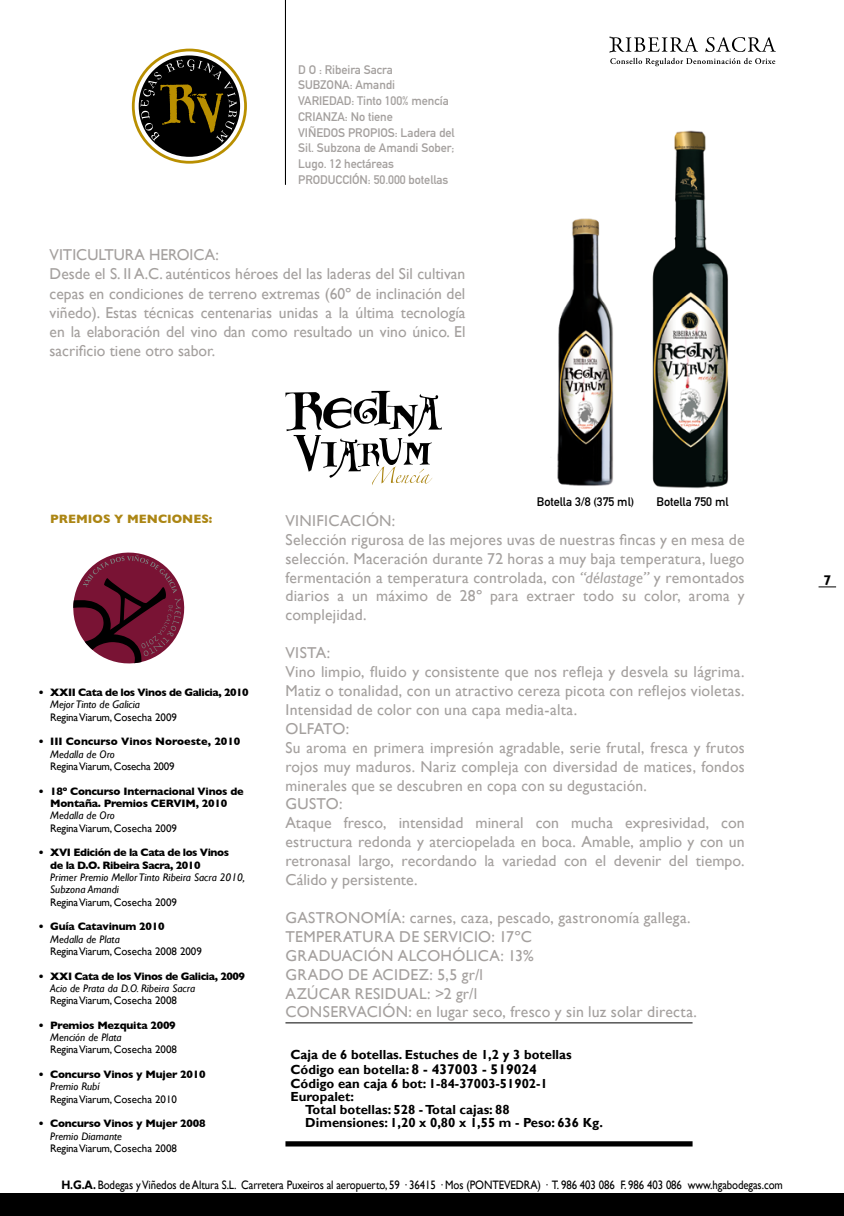
<style>
.page{position:relative;width:844px;height:1216px;background:#fff}
.page>*{position:absolute;margin:0;border:0;box-sizing:border-box;transform-origin:0 0}
.t1{font:15.75px/18.9px "Gill Sans";letter-spacing:.01em;color:#a4a09e}
.t2{font:700 14px "Gill Sans";color:#000}
.t3{font:700 13.12px/15.8px "Gill Sans";color:#000}
.t4{font:12.25px/15.8px "DIN Mittelschrift LT Alternate";letter-spacing:-.005em;color:#a4a09e}
.t5{font:12.25px "Gill Sans";letter-spacing:-.005em;color:#000;scale:.88 1}
.t6{font:12.25px "DIN Mittelschrift LT Alternate";letter-spacing:-.005em;color:#000}
.t7{font:700 12.25px "Gill Sans";color:#ac8614}
.t8{font:11.03px "Gill Sans";letter-spacing:-.02em;color:#000}
.t9{font:italic 11.03px/12.2px "Gill Sans";color:#000}
.t10{font:700 11.03px/12.2px "Gill Sans";letter-spacing:-.02em;color:#000;text-align:center}
.t11{font:700 11.03px/12.2px "Gill Sans";letter-spacing:-.04em;color:#000}
.t12{font:700 11.03px "Gill Sans";color:#000}
.t13{font:11.03px "Gill Sans";color:#000}
.s1{font-style:italic}
.s2{font-size:14px}
.s3{font-weight:700}
</style>
<div class="page">
<svg style="left:818px;top:586px;width:17px;height:1px"></svg>
<div style="left:0;top:1193px;width:843px;height:22px;background:#000"></div>
<svg style="left:133px;top:50px;width:112px;height:112px"></svg>
<div style="left:132px;top:49px;width:115px;height:115px;border:3px solid #b98f00;border-radius:50%"></div>
<div style="left:139px;top:55px;width:101px;height:102px;background:#000;border-radius:50%"></div>
<svg style="left:140px;top:59px;width:97px;height:84px"></svg>
<svg style="left:609px;top:36px;width:166px;height:30px"></svg>
<hr style="left:285px;top:0;width:1px;height:185px;background:#000">
<hr style="left:285px;top:1022px;width:407px;height:1px;background:#000">
<div style="left:285px;top:1141px;width:407px;height:5px;background:#000"></div>
<img style="left:652px;top:130px;width:77px;height:359px">
<svg style="left:285px;top:391px;width:156px;height:94px"></svg>
<img style="left:557px;top:218px;width:56px;height:268px">
<svg style="left:73px;top:552px;width:112px;height:112px"></svg>
<p class="t4" style="left:298px;top:61px;width:158px">D O : Ribeira Sacra<br>SUBZONA: Amandi<br>VARIEDAD: Tinto 100% mencía<br>CRIANZA: No tiene<br>VIÑEDOS PROPIOS: Ladera del<br>Sil. Subzona de Amandi Sober;<br>Lugo. 12 hectáreas<br>PRODUCCIÓN: 50.000 botellas</p>
<p class="t1" style="left:50px;top:245px;width:417px">VITICULTURA HEROICA:<br>Desde el S. II A.C. auténticos héroes del las laderas del Sil cultivan cepas en condiciones de terreno extremas (60º de inclinación del viñedo). Estas técnicas centenarias unidas a la última tecnología en la elaboración del vino dan como resultado un vino único. El sacrificio tiene otro sabor.</p>
<p class="t7" style="left:50px;top:512px;width:164px">PREMIOS Y MENCIONES:</p>
<p class="t11" style="left:39px;top:686px;width:212px">• XXII Cata de los Vinos de Galicia, 2010</p>
<p class="t9" style="left:50px;top:698px;width:91px">Mejor Tinto de Galicia</p>
<p class="t8" style="left:50px;top:710px;width:128px">Regina Viarum, Cosecha 2009</p>
<p class="t12" style="left:39px;top:735px;width:203px">• III Concurso Vinos Noroeste, 2010</p>
<p class="t9" style="left:50px;top:747px;width:66px">Medalla de Oro</p>
<p class="t8" style="left:50px;top:759px;width:126px">Regina Viarum, Cosecha 2009</p>
<p class="t10" style="left:39px;top:784px;width:206px">• 18º Concurso Internacional Vinos de<br>Montaña. Premios CERVIM, 2010</p>
<p class="t9" style="left:50px;top:809px;width:66px">Medalla de Oro</p>
<p class="t8" style="left:50px;top:821px;width:128px">Regina Viarum, Cosecha 2009</p>
<p class="t11" style="left:50px;top:846px;width:180px;text-indent:-12px">• XVI Edición de la Cata de los Vinos de la D.O. Ribeira Sacra, 2010</p>
<p class="t9" style="left:50px;top:871px;width:196px">Primer Premio Mellor Tinto Ribeira Sacra 2010,<br>Subzona Amandi</p>
<p class="t8" style="left:50px;top:895px;width:128px">Regina Viarum, Cosecha 2009</p>
<p class="t10" style="left:39px;top:920px;width:127px">• Guía Catavinum 2010</p>
<p class="t9" style="left:50px;top:932px;width:71px">Medalla de Plata</p>
<p class="t13" style="left:50px;top:944px;width:153px">Regina Viarum, Cosecha 2008 2009</p>
<p class="t11" style="left:39px;top:969px;width:208px">• XXI Cata de los Vinos de Galicia, 2009</p>
<p class="t9" style="left:50px;top:982px;width:146px">Acio de Prata da D.O. Ribeira Sacra</p>
<p class="t8" style="left:50px;top:993px;width:128px">Regina Viarum, Cosecha 2008</p>
<p class="t10" style="left:39px;top:1018px;width:139px">• Premios Mezquita 2009</p>
<p class="t9" style="left:50px;top:1031px;width:73px">Mención de Plata</p>
<p class="t8" style="left:50px;top:1043px;width:128px">Regina Viarum, Cosecha 2008</p>
<p class="t10" style="left:39px;top:1068px;width:168px">• Concurso Vinos y Mujer 2010</p>
<p class="t9" style="left:50px;top:1080px;width:51px">Premio Rubí</p>
<p class="t8" style="left:50px;top:1092px;width:128px">Regina Viarum, Cosecha 2010</p>
<p class="t10" style="left:39px;top:1117px;width:168px">• Concurso Vinos y Mujer 2008</p>
<p class="t9" style="left:50px;top:1129px;width:73px">Premio Diamante</p>
<p class="t8" style="left:50px;top:1141px;width:128px">Regina Viarum, Cosecha 2008</p>
<p class="t6" style="left:537px;top:494px;width:99px">Botella 3/8 (375 ml)</p>
<p class="t6" style="left:656px;top:494px;width:73px">Botella 750 ml</p>
<p class="t1" style="left:285px;top:511px;width:460px">VINIFICACIÓN:<br>Selección rigurosa de las mejores uvas de nuestras fincas y en mesa de selección. Maceración durante 72 horas a muy baja temperatura, luego fermentación a temperatura controlada, con <span class="s1">“délastage”</span> y remontados diarios a un máximo de 28º para extraer todo su color, aroma y complejidad.</p>
<p class="t1" style="left:285px;top:643px;width:460px">VISTA:<br>Vino limpio, fluido y consistente que nos refleja y desvela su lágrima.<br>Matiz o tonalidad, con un atractivo cereza picota con reflejos violetas.<br>Intensidad de color con una capa media-alta.<br>OLFATO:<br>Su aroma en primera impresión agradable, serie frutal, fresca y frutos rojos muy maduros. Nariz compleja con diversidad de matices, fondos minerales que se descubren en copa con su degustación.<br>GUSTO:<br>Ataque fresco, intensidad mineral con mucha expresividad, con estructura redonda y aterciopelada en boca. Amable, amplio y con un retronasal largo, recordando la variedad con el devenir del tiempo.<br>Cálido y persistente.</p>
<p class="t1" style="left:285px;top:908px;width:413px">GASTRONOMÍA: carnes, caza, pescado, gastronomía gallega.<br>TEMPERATURA DE SERVICIO: 17ºC<br>GRADUACIÓN ALCOHÓLICA: 13%<br>GRADO DE ACIDEZ: 5,5 gr/l<br>AZÚCAR RESIDUAL: &gt;2 gr/l<br>CONSERVACIÓN: en lugar seco, fresco y sin luz solar directa.</p>
<p class="t3" style="left:290px;top:1046px;width:283px">Caja de 6 botellas. Estuches de 1,2 y 3 botellas<br>Código ean botella: <span class="s2">8 - 437003 - 519024</span></p>
<p class="t3" style="left:290px;top:1075px;width:259px">Código ean caja 6 bot: 1-84-37003-51902-1</p>
<p class="t3" style="left:290px;top:1088px;width:65px">Europalet:</p>
<p class="t3" style="left:305px;top:1101px;width:206px">Total botellas: 528 - Total cajas: 88</p>
<p class="t3" style="left:305px;top:1114px;width:299px">Dimensiones: 1,20 x 0,80 x 1,55 m - Peso: 636 Kg.</p>
<p class="t5" style="left:61px;top:1177px;width:821px"><span class="s3">H.G.A.</span> Bodegas y Viñedos de Altura S.L. Carretera Puxeiros al aeropuerto, 59 · 36415 · Mos (PONTEVEDRA) · T. 986 403 086 F. 986 403 086 www.hgabodegas.com</p>
<p class="t2" style="left:823px;top:571px;width:9px">7</p>
</div>
